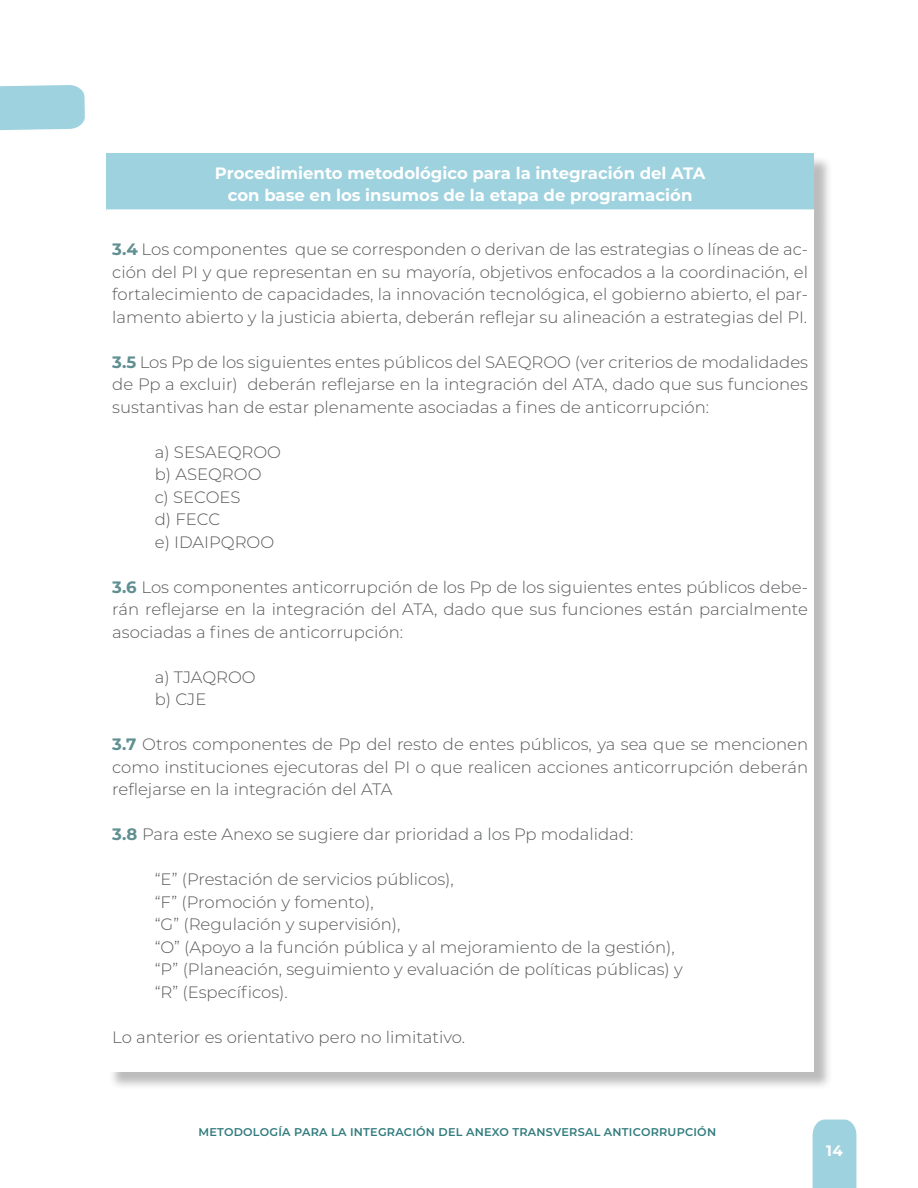
<style>
.page{position:relative;width:918px;height:1188px;background:#fff}
.page>*{position:absolute;margin:0;border:0;box-sizing:border-box;transform-origin:0 0}
.t1{font:300 16.5px/22.5px "Montserrat";color:#57585a;text-align:justify}
.t2{font:700 16.5px "Montserrat";color:#fff}
.t3{font:700 15px "Montserrat";color:#fff}
.t4{font:600 11.25px "Montserrat";letter-spacing:.02em;color:#317b7d}
.s1{font-weight:700;color:#608f92}
</style>
<div class="page">
<div style="left:813px;top:1120px;width:43px;height:68px;background:#9ed2df"></div>
<svg style="left:0;top:85px;width:85px;height:45px;background:#a2d4e0"></svg>
<div style="left:109px;top:155px;width:724px;height:935px;background:#231f20;opacity:.3"></div>
<div style="left:106px;top:153px;width:708px;height:58px;background:#9ed2df"></div>
<div style="left:106px;top:211px;width:708px;height:860px;background:#fff"></div>
<hr style="left:106px;top:209px;width:708px;height:3px;background:#fff">
<p class="t2" style="left:215px;top:161px;width:492px">Procedimiento metodológico para la integración del ATA</p>
<p class="t2" style="left:228px;top:183px;width:466px">con base en los insumos de la etapa de programación</p>
<p class="t1" style="left:112px;top:238px;width:697px"><span class="s1">3.4</span> Los componentes que se corresponden o derivan de las estrategias o líneas de ac&shy;ción del PI y que representan en su mayoría, objetivos enfocados a la coordinación, el fortalecimiento de capacidades, la innovación tecnológica, el gobierno abierto, el par&shy;lamento abierto y la justicia abierta, deberán reflejar su alineación a estrategias del PI.</p>
<p class="t1" style="left:112px;top:350px;width:697px"><span class="s1">3.5</span> Los Pp de los siguientes entes públicos del SAEQROO (ver criterios de modalidades de Pp a excluir) deberán reflejarse en la integración del ATA, dado que sus funciones sustantivas han de estar plenamente asociadas a fines de anticorrupción:</p>
<p class="t1" style="left:155px;top:440px;width:128px">a) SESAEQROO</p>
<p class="t1" style="left:155px;top:463px;width:108px">b) ASEQROO</p>
<p class="t1" style="left:155px;top:485px;width:87px">c) SECOES</p>
<p class="t1" style="left:155px;top:508px;width:67px">d) FECC</p>
<p class="t1" style="left:155px;top:530px;width:121px">e) IDAIPQROO</p>
<p class="t1" style="left:112px;top:575px;width:697px"><span class="s1">3.6</span> Los componentes anticorrupción de los Pp de los siguientes entes públicos debe&shy;rán reflejarse en la integración del ATA, dado que sus funciones están parcialmente asociadas a fines de anticorrupción:</p>
<p class="t1" style="left:155px;top:665px;width:102px">a) TJAQROO</p>
<p class="t1" style="left:155px;top:688px;width:53px">b) CJE</p>
<p class="t1" style="left:112px;top:733px;width:697px"><span class="s1">3.7</span> Otros componentes de Pp del resto de entes públicos, ya sea que se mencionen como instituciones ejecutoras del PI o que realicen acciones anticorrupción deberán reflejarse en la integración del ATA</p>
<p class="t1" style="left:112px;top:823px;width:523px"><span class="s1">3.8</span> Para este Anexo se sugiere dar prioridad a los Pp modalidad:</p>
<p class="t1" style="left:155px;top:868px;width:301px">“E” (Prestación de servicios públicos),</p>
<p class="t1" style="left:155px;top:890px;width:220px">“F” (Promoción y fomento),</p>
<p class="t1" style="left:155px;top:913px;width:247px">“G” (Regulación y supervisión),</p>
<p class="t1" style="left:155px;top:935px;width:521px">“O” (Apoyo a la función pública y al mejoramiento de la gestión),</p>
<p class="t1" style="left:155px;top:958px;width:530px">“P” (Planeación, seguimiento y evaluación de políticas públicas) y</p>
<p class="t1" style="left:155px;top:980px;width:135px">“R” (Específicos).</p>
<p class="t1" style="left:112px;top:1025px;width:354px">Lo anterior es orientativo pero no limitativo.</p>
<p class="t4" style="left:198px;top:1124px;width:519px">METODOLOGÍA PARA LA INTEGRACIÓN DEL ANEXO TRANSVERSAL ANTICORRUPCIÓN</p>
<p class="t3" style="left:826px;top:1139px;width:18px">14</p>
</div>
